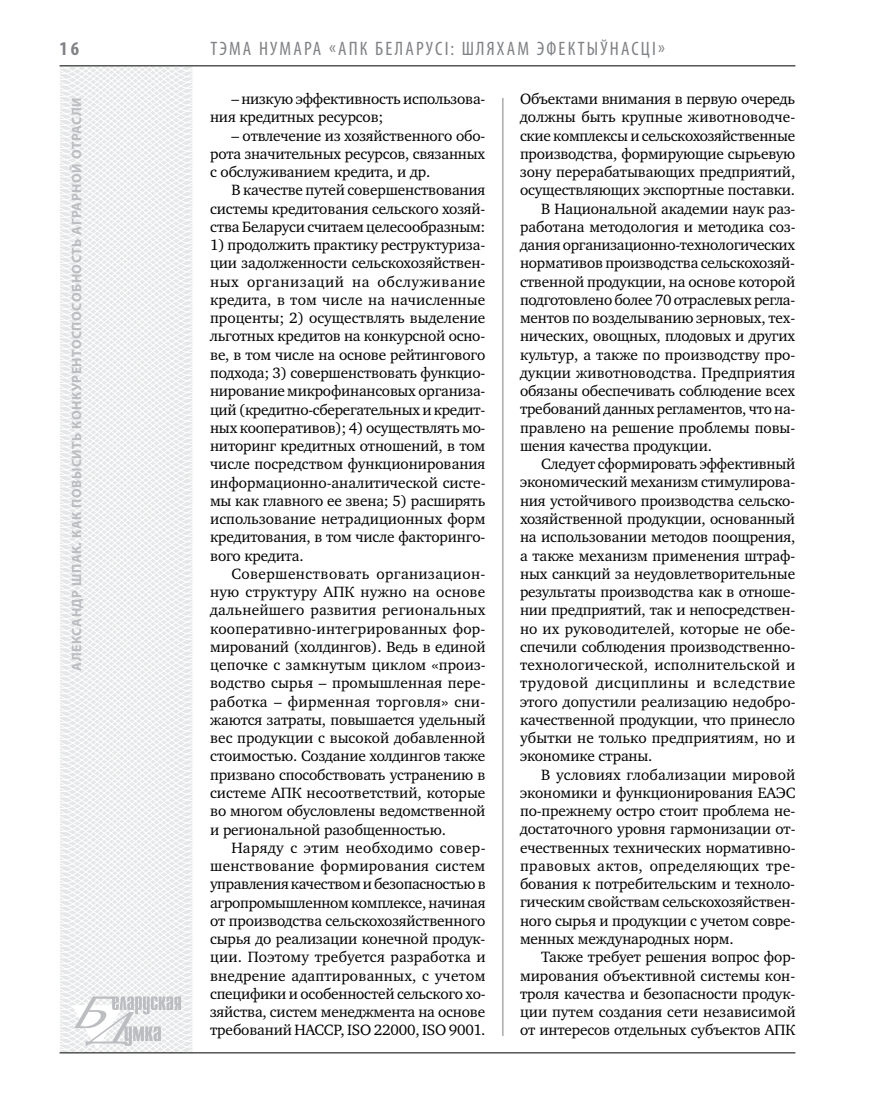
<style>
.page{position:relative;width:872px;height:1106px;background:#fff}
.page>*{position:absolute;margin:0;border:0;box-sizing:border-box;transform-origin:0 0}
.t1{font:condensed 19.5px "Myriad Pro";letter-spacing:.11em;color:#808285}
.t2{font:700 condensed 19.5px "Myriad Pro";color:#808285}
.t3{font:15.3px/18.3px "Charter C";letter-spacing:-.01em;color:#000;text-align:justify}
.t4{font:15.3px "Charter C";letter-spacing:.01em;color:#000}
.t5{font:15.3px "Charter C";letter-spacing:.015em;color:#000}
.t6{font:15.3px "Charter C";letter-spacing:.025em;color:#000}
.t7{font:15.3px "Charter C";letter-spacing:.035em;color:#000}
.t8{font:700 13.5px "Myriad Pro";letter-spacing:.04em;color:#bcbdc0}
</style>
<div class="page">
<svg style="left:59px;top:65px;width:192px;height:989px"></svg>
<hr style="left:502px;top:98px;width:1px;height:938px;background:#808285">
<hr style="left:60px;top:1052px;width:735px;height:1px;background:#000">
<svg style="left:71px;top:996px;width:110px;height:53px"></svg>
<hr style="left:60px;top:65px;width:735px;height:1px;background:#000">
<p class="t2" style="left:60px;top:37px;width:21px">16</p>
<p class="t8" style="left:68px;top:670px;width:575px;rotate:-90deg">Александр ШПАК. Как повысить конкурентоспособность аграрной отрасли</p>
<p class="t1" style="left:210px;top:37px;width:94px">Тэма нумара</p>
<p class="t1" style="left:329px;top:37px;width:87px">«АПК Беларус</p>
<p class="t1" style="left:445px;top:37px;width:222px">і: шляхам эфектыўнасці»</p>
<p class="t3" style="left:210px;top:90px;width:277px;text-indent:21px">– низкую эффективность использова&shy;ния кредитных ресурсов;</p>
<p class="t3" style="left:210px;top:126px;width:277px;text-indent:21px">– отвлечение из хозяйственного обо&shy;рота значительных ресурсов, связанных с обслуживанием кредита, и др.</p>
<p class="t3" style="left:210px;top:181px;width:277px;text-indent:21px">В качестве путей совершенствования системы кредитования сельского хозяй&shy;ства Беларуси считаем целесообразным:</p>
<p class="t3" style="left:210px;top:236px;width:277px">1) продолжить практику реструктуриза&shy;ции задолженности сельскохозяйствен&shy;ных организаций на обслуживание кредита, в том числе на начисленные проценты; 2) осуществлять выделение льготных кредитов на конкурсной осно&shy;ве, в том числе на основе рейтингового подхода; 3) совершенствовать функцио&shy;нирование микрофинансовых организа&shy;ций (кредитно-сберегательных и кредит&shy;ных кооперативов); 4) осуществлять мо&shy;ниторинг кредитных отношений, в том числе посредством функционирования информационно-аналитической систе&shy;мы как главного ее звена; 5) расширять использование нетрадиционных форм кредитования, в том числе факторинго&shy;вого кредита.</p>
<p class="t3" style="left:210px;top:564px;width:277px;text-indent:21px">Совершенствовать организацион&shy;ную структуру АПК нужно на основе дальнейшего развития региональных кооперативно-интегрированных фор&shy;мирований (холдингов). Ведь в единой цепочке с замкнутым циклом «произ&shy;водство сырья – промышленная пере&shy;работка – фирменная торговля» сни&shy;жаются затраты, повышается удельный вес продукции с высокой добавленной стоимостью. Создание холдингов также призвано способствовать устранению в системе АПК несоответствий, которые во многом обусловлены ведомственной и региональной разобщенностью.</p>
<p class="t3" style="left:210px;top:838px;width:277px;text-indent:21px">Наряду с этим необходимо совер&shy;шенствование формирования систем управления качеством и безопасностью в агропромышленном комплексе, начиная от производства сельскохозяйственного сырья до реализации конечной продук&shy;ции. Поэтому требуется разработка и внедрение адаптированных, с учетом специфики и особенностей сельского хо&shy;зяйства, систем менеджмента на основе требований HACCP, ISO 22000, ISO 9001.</p>
<p class="t3" style="left:520px;top:90px;width:277px">Объектами внимания в первую очередь</p>
<p class="t4" style="left:520px;top:109px;width:277px">должны быть крупные животноводче-</p>
<p class="t3" style="left:520px;top:126px;width:277px">ские комплексы и сельскохозяйственные</p>
<p class="t3" style="left:520px;top:145px;width:277px">производства, формирующие сырьевую</p>
<p class="t3" style="left:520px;top:163px;width:277px">зону перерабатывающих предприятий,</p>
<p class="t3" style="left:520px;top:181px;width:277px">осуществляющих экспортные поставки.</p>
<p class="t3" style="left:541px;top:199px;width:255px">В Национальной академии наук раз-</p>
<p class="t3" style="left:520px;top:218px;width:277px">работана методология и методика соз-</p>
<p class="t3" style="left:520px;top:236px;width:277px">дания организационно-технологических</p>
<p class="t3" style="left:520px;top:254px;width:277px">нормативов производства сельскохозяй-</p>
<p class="t3" style="left:520px;top:272px;width:277px">ственной продукции, на основе которой</p>
<p class="t3" style="left:520px;top:291px;width:277px">подготовлено более 70 отраслевых регла-</p>
<p class="t3" style="left:520px;top:309px;width:277px">ментов по возделыванию зерновых, тех-</p>
<p class="t3" style="left:520px;top:327px;width:277px">нических, овощных, плодовых и других</p>
<p class="t3" style="left:520px;top:345px;width:277px">культур, а также по производству про-</p>
<p class="t3" style="left:520px;top:364px;width:277px">дукции животноводства. Предприятия</p>
<p class="t3" style="left:520px;top:382px;width:277px">обязаны обеспечивать соблюдение всех</p>
<p class="t3" style="left:520px;top:400px;width:277px">требований данных регламентов, что на-</p>
<p class="t3" style="left:520px;top:418px;width:277px">правлено на решение проблемы повы-</p>
<p class="t3" style="left:520px;top:437px;width:193px">шения качества продукции.</p>
<p class="t3" style="left:541px;top:455px;width:255px">Следует сформировать эффективный</p>
<p class="t3" style="left:520px;top:473px;width:277px">экономический механизм стимулирова-</p>
<p class="t3" style="left:520px;top:491px;width:277px">ния устойчивого производства сельско-</p>
<p class="t3" style="left:520px;top:510px;width:277px">хозяйственной продукции, основанный</p>
<p class="t3" style="left:520px;top:528px;width:277px">на использовании методов поощрения,</p>
<p class="t3" style="left:520px;top:546px;width:277px">а также механизм применения штраф-</p>
<p class="t3" style="left:520px;top:564px;width:277px">ных санкций за неудовлетворительные</p>
<p class="t3" style="left:520px;top:583px;width:277px">результаты производства как в отноше-</p>
<p class="t3" style="left:520px;top:601px;width:277px">нии предприятий, так и непосредствен-</p>
<p class="t3" style="left:520px;top:619px;width:277px">но их руководителей, которые не обе-</p>
<p class="t3" style="left:520px;top:637px;width:277px">спечили соблюдения производственно-</p>
<p class="t5" style="left:520px;top:656px;width:277px">технологической, исполнительской и</p>
<p class="t7" style="left:520px;top:674px;width:277px">трудовой дисциплины и вследствие</p>
<p class="t3" style="left:520px;top:692px;width:277px">этого допустили реализацию недобро-</p>
<p class="t3" style="left:520px;top:710px;width:277px">качественной продукции, что принесло</p>
<p class="t3" style="left:520px;top:729px;width:277px">убытки не только предприятиям, но и</p>
<p class="t3" style="left:520px;top:747px;width:134px">экономике страны.</p>
<p class="t4" style="left:541px;top:766px;width:256px">В условиях глобализации мировой</p>
<p class="t3" style="left:520px;top:783px;width:277px">экономики и функционирования ЕАЭС</p>
<p class="t3" style="left:520px;top:802px;width:277px">по-прежнему остро стоит проблема не-</p>
<p class="t3" style="left:520px;top:820px;width:277px">достаточного уровня гармонизации от-</p>
<p class="t3" style="left:520px;top:838px;width:277px">ечественных технических нормативно-</p>
<p class="t6" style="left:520px;top:857px;width:274px">правовых актов, определяющих тре--</p>
<p class="t3" style="left:520px;top:875px;width:277px">бования к потребительским и техноло-</p>
<p class="t3" style="left:520px;top:893px;width:277px">гическим свойствам сельскохозяйствен-</p>
<p class="t3" style="left:520px;top:911px;width:277px">ного сырья и продукции с учетом совре-</p>
<p class="t3" style="left:520px;top:929px;width:215px">менных международных норм.</p>
<p class="t3" style="left:541px;top:948px;width:256px">Также требует решения вопрос фор-</p>
<p class="t3" style="left:520px;top:966px;width:277px">мирования объективной системы кон-</p>
<p class="t3" style="left:520px;top:984px;width:277px">троля качества и безопасности продук-</p>
<p class="t3" style="left:520px;top:1002px;width:277px">ции путем создания сети независимой</p>
<p class="t3" style="left:520px;top:1021px;width:277px">от интересов отдельных субъектов АПК</p>
</div>
